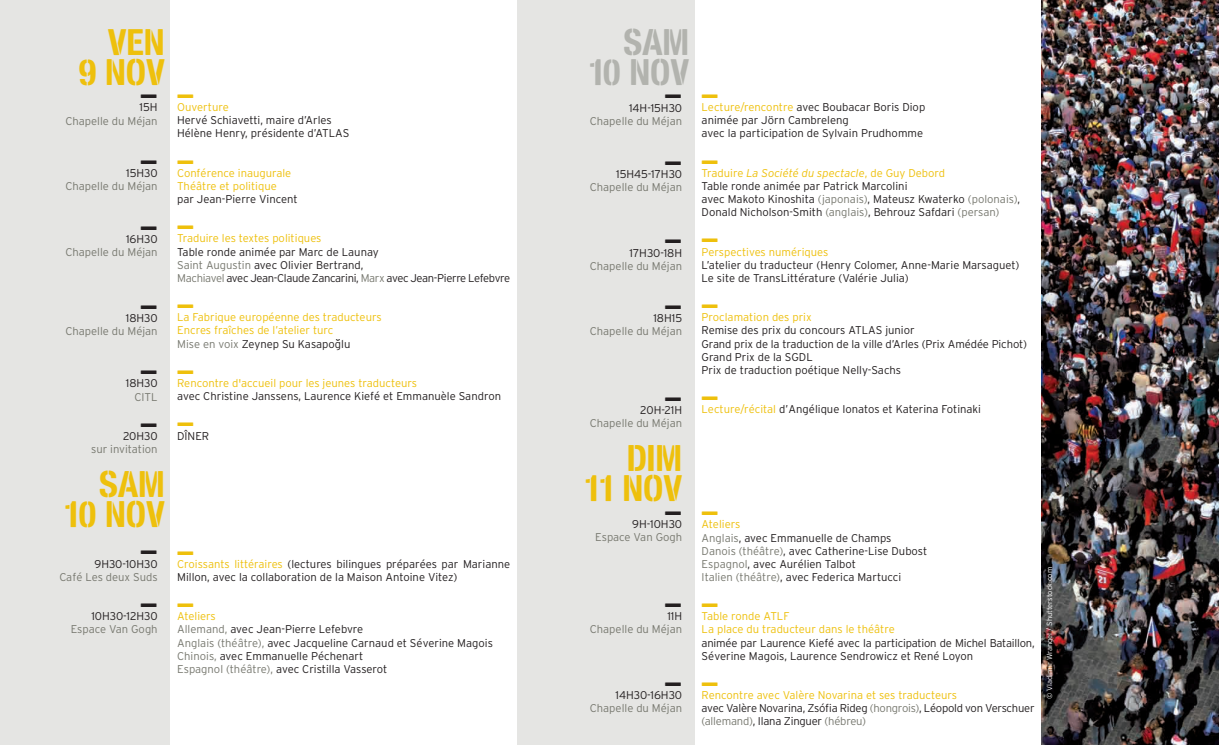
<style>
.page{position:relative;width:1219px;height:745px;background:#fff}
.page>*{position:absolute;margin:0;border:0;box-sizing:border-box;transform-origin:0 0}
.t1{font:700 36.25px/30px "VSV By Pass Stencil";color:#eec00c;text-align:right}
.t2{font:700 36.25px/30px "VSV By Pass Stencil";color:#b2b3ae;text-align:right}
.t3{font:700 31.25px "VSV By Pass Stencil";color:#eec00c}
.t4{font:700 31.25px "VSV By Pass Stencil";color:#231f20}
.t5{font:300 11.25px/13.1px "Interstate";color:#231f20}
.t6{font:300 11.25px/13.1px "Interstate";color:#eec00c}
.t7{font:300 11.25px/13.1px "Interstate";letter-spacing:-.02em;color:#231f20}
.t8{font:300 11.25px "Interstate";color:#77786f}
.t9{font:300 11.25px/13.1px "Interstate";letter-spacing:-.03em;color:#231f20}
.t10{font:300 7.5px "Interstate";color:#fff}
.s1{color:#77786f}
.s2{color:#231f20}
.s3{color:#eec00c}
.s4{font-style:italic;color:#eec00c}
</style>
<div class="page">
<div style="left:517px;top:0;width:177px;height:744px;background:#e5e5e3"></div>
<div style="left:0;top:0;width:170px;height:744px;background:#e5e5e3"></div>
<img style="left:1042px;top:0;width:177px;height:744px">
<h1 class="t1" style="left:79px;top:26px;width:87px">VEN<br>9 NOV<sub>_</sub></h1>
<p class="t5" style="left:140px;top:101px;width:20px">15H</p>
<p class="t8" style="left:65px;top:114px;width:94px">Chapelle du Méjan</p>
<h2 class="t4" style="left:141px;top:134px;width:19px">_</h2>
<p class="t5" style="left:126px;top:166px;width:33px">15H30</p>
<p class="t8" style="left:65px;top:180px;width:94px">Chapelle du Méjan</p>
<h2 class="t4" style="left:141px;top:199px;width:19px">_</h2>
<p class="t5" style="left:126px;top:232px;width:33px">16H30</p>
<p class="t8" style="left:65px;top:245px;width:94px">Chapelle du Méjan</p>
<h2 class="t4" style="left:141px;top:278px;width:19px">_</h2>
<p class="t5" style="left:126px;top:311px;width:33px">18H30</p>
<p class="t8" style="left:65px;top:324px;width:94px">Chapelle du Méjan</p>
<h2 class="t4" style="left:141px;top:344px;width:19px">_</h2>
<p class="t5" style="left:126px;top:376px;width:33px">18H30</p>
<p class="t8" style="left:134px;top:390px;width:25px">CITL</p>
<h2 class="t4" style="left:141px;top:396px;width:19px">_</h2>
<p class="t5" style="left:123px;top:429px;width:36px">20H30</p>
<p class="t8" style="left:91px;top:442px;width:68px">sur invitation</p>
<h1 class="t1" style="left:64px;top:468px;width:102px">SAM<br>10 NOV</h1>
<h2 class="t4" style="left:141px;top:524px;width:19px">_</h2>
<p class="t5" style="left:94px;top:556px;width:65px">9H30-10H30</p>
<p class="t8" style="left:59px;top:570px;width:100px">Café Les deux Suds</p>
<h2 class="t4" style="left:141px;top:576px;width:19px">_</h2>
<p class="t5" style="left:91px;top:609px;width:68px">10H30-12H30</p>
<p class="t8" style="left:71px;top:622px;width:88px">Espace Van Gogh</p>
<h2 class="t3" style="left:177px;top:68px;width:19px">_</h2>
<p class="t6" style="left:177px;top:100px;width:53px">Ouverture</p>
<p class="t5" style="left:177px;top:113px;width:174px">Hervé Schiavetti, maire d’Arles<br>Hélène Henry, présidente d’ATLAS</p>
<h2 class="t3" style="left:177px;top:133px;width:19px">_</h2>
<p class="t6" style="left:177px;top:166px;width:116px">Conférence inaugurale<br>Théâtre et politique</p>
<p class="t5" style="left:177px;top:192px;width:122px">par Jean-Pierre Vincent</p>
<h2 class="t3" style="left:177px;top:199px;width:19px">_</h2>
<p class="t6" style="left:177px;top:231px;width:146px">Traduire les textes politiques</p>
<p class="t9" style="left:177px;top:245px;width:335px">Table ronde animée par Marc de Launay<br><span class="s1">Saint Augustin</span> avec Olivier Bertrand,<br><span class="s1">Machiavel</span> avec Jean-Claude Zancarini, <span class="s1">Marx</span> avec Jean-Pierre Lefebvre</p>
<h2 class="t3" style="left:177px;top:278px;width:19px">_</h2>
<p class="t6" style="left:177px;top:310px;width:206px">La Fabrique européenne des traducteurs<br>Encres fraîches de l’atelier turc<br><span class="s1">Mise en voix</span> <span class="s2">Zeynep Su Kasapoglu</span></p>
<h2 class="t3" style="left:177px;top:343px;width:19px">_</h2>
<p class="t6" style="left:177px;top:376px;width:241px">Rencontre d'accueil pour les jeunes traducteurs</p>
<p class="t5" style="left:177px;top:389px;width:325px">avec Christine Janssens, Laurence Kiefé et Emmanuèle Sandron</p>
<h2 class="t3" style="left:177px;top:396px;width:19px">_</h2>
<p class="t5" style="left:177px;top:429px;width:34px">DÎNER</p>
<h2 class="t3" style="left:177px;top:524px;width:19px">_</h2>
<p class="t5" style="left:177px;top:556px;width:335px"><span class="s3">Croissants littéraires</span> (lectures bilingues préparées par Marianne<br>Millon, avec la collaboration de la Maison Antoine Vitez)</p>
<h2 class="t3" style="left:177px;top:576px;width:19px">_</h2>
<p class="t5" style="left:177px;top:609px;width:317px"><span class="s3">Ateliers<br></span><span class="s1">Allemand,</span> avec Jean-Pierre Lefebvre<br><span class="s1">Anglais (théâtre),</span> avec Jacqueline Carnaud et Séverine Magois <span class="s1">Chinois,</span> avec Emmanuelle Péchenart<br><span class="s1">Espagnol (théâtre),</span> avec Cristilla Vasserot</p>
<h1 class="t2" style="left:589px;top:26px;width:102px">SAM<br>10 NOV<sub>_</sub></h1>
<p class="t5" style="left:629px;top:101px;width:55px">14H-15H30</p>
<p class="t8" style="left:590px;top:115px;width:94px">Chapelle du Méjan</p>
<h2 class="t4" style="left:665px;top:134px;width:19px">_</h2>
<p class="t5" style="left:616px;top:167px;width:67px">15H45-17H30</p>
<p class="t8" style="left:590px;top:180px;width:94px">Chapelle du Méjan</p>
<h2 class="t4" style="left:665px;top:213px;width:19px">_</h2>
<p class="t5" style="left:629px;top:246px;width:54px">17H30-18H</p>
<p class="t8" style="left:590px;top:259px;width:94px">Chapelle du Méjan</p>
<h2 class="t4" style="left:665px;top:279px;width:19px">_</h2>
<p class="t5" style="left:653px;top:311px;width:30px">18H15</p>
<p class="t8" style="left:590px;top:325px;width:94px">Chapelle du Méjan</p>
<h2 class="t4" style="left:665px;top:371px;width:19px">_</h2>
<p class="t5" style="left:640px;top:403px;width:43px">20H-21H</p>
<p class="t8" style="left:590px;top:417px;width:94px">Chapelle du Méjan</p>
<h1 class="t1" style="left:584px;top:442px;width:99px">DIM<br>11 NOV<sub>_</sub></h1>
<p class="t5" style="left:632px;top:517px;width:51px">9H-10H30</p>
<p class="t8" style="left:595px;top:530px;width:88px">Espace Van Gogh</p>
<h2 class="t4" style="left:665px;top:576px;width:19px">_</h2>
<p class="t5" style="left:667px;top:609px;width:16px">11H</p>
<p class="t8" style="left:590px;top:622px;width:94px">Chapelle du Méjan</p>
<h2 class="t4" style="left:665px;top:655px;width:19px">_</h2>
<p class="t5" style="left:616px;top:688px;width:68px">14H30-16H30</p>
<p class="t8" style="left:590px;top:701px;width:94px">Chapelle du Méjan</p>
<h2 class="t3" style="left:702px;top:68px;width:19px">_</h2>
<p class="t5" style="left:702px;top:100px;width:225px"><span class="s3">Lecture/rencontre</span> avec Boubacar Boris Diop animée par Jörn Cambreleng<br>avec la participation de Sylvain Prudhomme</p>
<h2 class="t3" style="left:702px;top:133px;width:19px">_</h2>
<p class="t5" style="left:702px;top:166px;width:320px"><span class="s3">Traduire</span> <span class="s4">La Société du spectacle</span><span class="s3">, de Guy Debord<br></span>Table ronde animée par Patrick Marcolini<br>avec Makoto Kinoshita <span class="s1">(japonais)</span>, Mateusz Kwaterko <span class="s1">(polonais)</span>, Donald Nicholson-Smith <span class="s1">(anglais)</span>, Behrouz Safdari <span class="s1">(persan)</span></p>
<h2 class="t3" style="left:702px;top:212px;width:19px">_</h2>
<p class="t6" style="left:702px;top:245px;width:128px">Perspectives numériques</p>
<p class="t5" style="left:702px;top:258px;width:319px">L’atelier du traducteur (Henry Colomer, Anne-Marie Marsaguet)<br>Le site de TransLittérature (Valérie Julia)</p>
<h2 class="t3" style="left:702px;top:278px;width:19px">_</h2>
<p class="t6" style="left:702px;top:310px;width:112px">Proclamation des prix</p>
<p class="t5" style="left:702px;top:323px;width:327px">Remise des prix du concours ATLAS junior<br>Grand prix de la traduction de la ville d’Arles (Prix Amédée Pichot)<br>Grand Prix de la SGDL<br>Prix de traduction poétique Nelly-Sachs</p>
<h2 class="t3" style="left:702px;top:370px;width:19px">_</h2>
<p class="t5" style="left:702px;top:402px;width:281px"><span class="s3">Lecture/récital</span> d’Angélique Ionatos et Katerina Fotinaki</p>
<h2 class="t3" style="left:702px;top:485px;width:19px">_</h2>
<p class="t5" style="left:702px;top:517px;width:227px"><span class="s3">Ateliers<br></span><span class="s1">Anglais</span>, avec Emmanuelle de Champs <span class="s1">Danois (théâtre)</span>, avec Catherine-Lise Dubost <span class="s1">Espagnol</span>, avec Aurélien Talbot<br><span class="s1">Italien (théâtre)</span>, avec Federica Martucci</p>
<h2 class="t3" style="left:702px;top:576px;width:19px">_</h2>
<p class="t6" style="left:702px;top:609px;width:195px">Table ronde ATLF<br>La place du traducteur dans le théâtre</p>
<p class="t7" style="left:702px;top:635px;width:335px">animée par Laurence Kiefé avec la participation de Michel Bataillon,<br>Séverine Magois, Laurence Sendrowicz et René Loyon</p>
<h2 class="t3" style="left:702px;top:655px;width:19px">_</h2>
<p class="t7" style="left:702px;top:688px;width:335px"><span class="s3">Rencontre avec Valère Novarina et ses traducteurs<br></span>avec Valère Novarina, Zsófia Rideg <span class="s1">(hongrois)</span>, Léopold von Verschuer <span class="s1">(allemand)</span>, Ilana Zinguer <span class="s1">(hébreu)</span></p>
<p class="t10" style="left:1045px;top:698px;width:133px;rotate:-90deg">© Vladimir Wrangel / Shutterstock.com</p>
</div>
